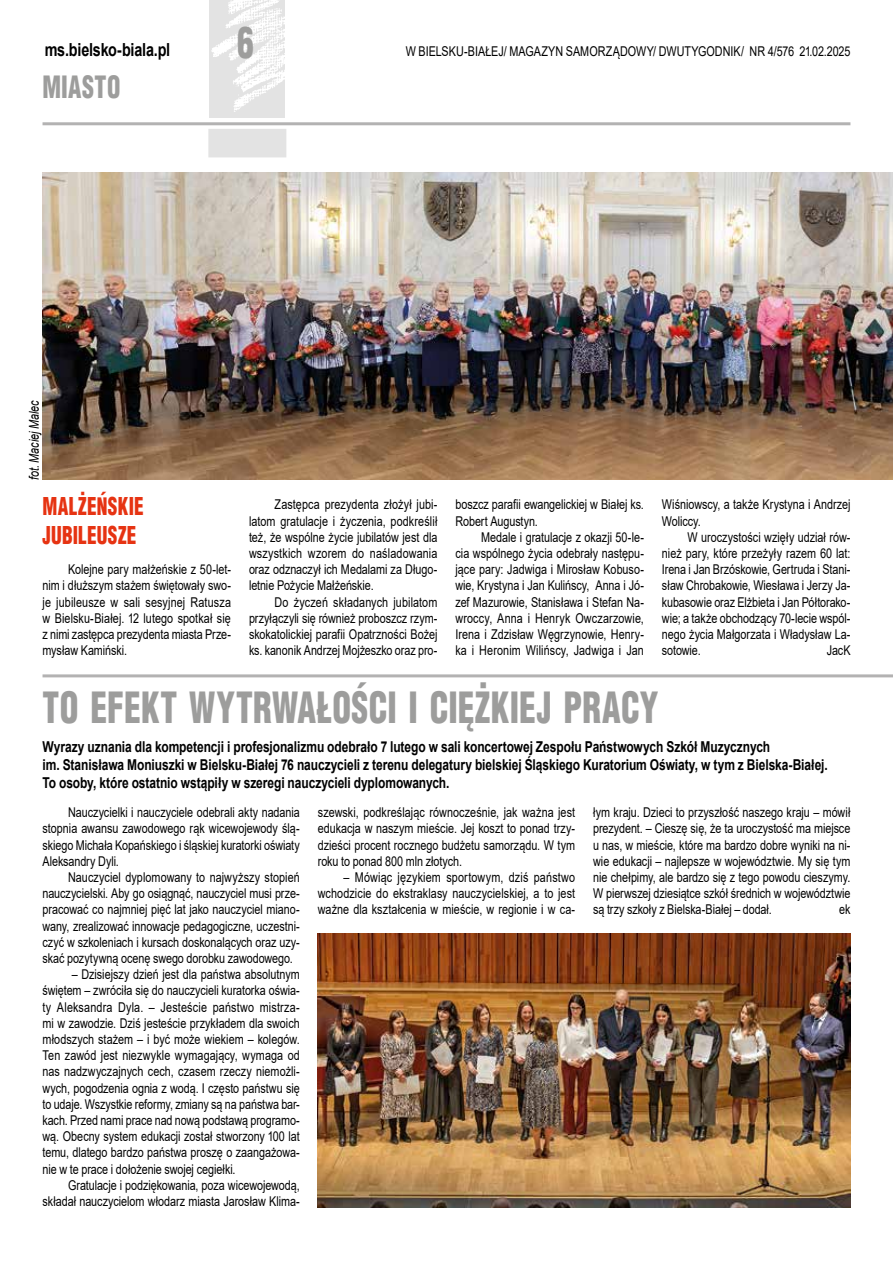
<style>
.page{position:relative;width:893px;height:1263px;background:#fff}
.page>*{position:absolute;margin:0;border:0;box-sizing:border-box;transform-origin:0 0}
.t1{font:900 42px "Switzerland Cond";letter-spacing:.01em;color:#9d9d9c;scale:.8 1}
.t2{font:900 30px "Switzerland Cond";letter-spacing:.02em;color:#9d9d9c;scale:.8 1}
.t3{font:900 24px/28.8px "Switzerland Cond";letter-spacing:.015em;color:#e63312;scale:.8 1}
.t4{font:700 18px "Arial";letter-spacing:-.015em;color:#000;scale:.8 1}
.t5{font:700 15px/18px "Arial";letter-spacing:-.005em;color:#000;scale:.8 1}
.t6{font:13.5px/16.2px "Arial";letter-spacing:-.005em;color:#000;text-align:justify;scale:.8 1}
.t7{font:italic 13.5px "Arial";letter-spacing:-.01em;color:#000;scale:.8 1}
</style>
<div class="page">
<hr style="left:43px;top:122px;width:807px;height:3px;background:#b3b2b2">
<img style="left:209px;top:0;width:76px;height:118px">
<div style="left:208px;top:129px;width:78px;height:28px;background:#e3e3e3"></div>
<img style="left:43px;top:172px;width:850px;height:308px">
<hr style="left:43px;top:674px;width:850px;height:3px;background:#b3b2b2">
<img style="left:318px;top:934px;width:532px;height:274px">
<h3 class="t4" style="left:45px;top:37px;width:158px">ms.bielsko-biala.pl</h3>
<h2 class="t2" style="left:43px;top:68px;width:99px">MIASTO</h2>
<h1 class="t1" style="left:237px;top:16px;width:22px">6</h1>
<p class="t7" style="left:25px;top:480px;width:101px;rotate:-90deg">fot. Maciej Malec</p>
<p class="t6" style="left:406px;top:43px;width:557px">W BIELSKU-BIAŁEJ/ MAGAZYN SAMORZĄDOWY/ DWUTYGODNIK/ NR 4/576 21.02.2025</p>
<h3 class="t3" style="left:43px;top:491px;width:128px">MALŻEŃSKIE<br>JUBILEUSZE</h3>
<p class="t6" style="left:43px;top:561px;width:237px;text-indent:26px">Kolejne pary małżeńskie z 50-let&shy;nim i dłuższym stażem świętowały swo&shy;je jubileusze w sali sesyjnej Ratusza w Bielsku-Białej. 12 lutego spotkał się z nimi zastępca prezydenta miasta Prze&shy;mysław Kamiński.</p>
<p class="t6" style="left:249px;top:496px;width:237px;text-indent:26px">Zastępca prezydenta złożył jubi&shy;latom gratulacje i życzenia, podkreślił też, że wspólne życie jubilatów jest dla wszystkich wzorem do naśladowania oraz odznaczył ich Medalami za Długo&shy;letnie Pożycie Małżeńskie.</p>
<p class="t6" style="left:249px;top:594px;width:237px;text-indent:26px">Do życzeń składanych jubilatom przyłączyli się również proboszcz rzym&shy;skokatolickiej parafii Opatrzności Bożej ks. kanonik Andrzej Mojżeszko oraz pro-</p>
<p class="t6" style="left:455px;top:496px;width:237px">boszcz parafii ewangelickiej w Białej ks.<br>Robert Augustyn.</p>
<p class="t6" style="left:455px;top:529px;width:237px;text-indent:26px">Medale i gratulacje z okazji 50-le&shy;cia wspólnego życia odebrały następu&shy;jące pary: Jadwiga i Mirosław Kobuso&shy;wie, Krystyna i Jan Kulińscy, Anna i Jó&shy;zef Mazurowie, Stanisława i Stefan Na&shy;wroccy, Anna i Henryk Owczarzowie, Irena i Zdzisław Węgrzynowie, Henry&shy;ka i Heronim Wilińscy, Jadwiga i Jan</p>
<p class="t6" style="left:662px;top:496px;width:237px">Wiśniowscy, a także Krystyna i Andrzej<br>Woliccy.</p>
<p class="t6" style="left:662px;top:529px;width:237px;text-indent:26px">W uroczystości wzięły udział rów&shy;nież pary, które przeżyły razem 60 lat:<br>Irena i Jan Brzóskowie, Gertruda i Stani&shy;sław Chrobakowie, Wiesława i Jerzy Ja&shy;kubasowie oraz Elżbieta i Jan Półtorako&shy;wie; a także obchodzący 70-lecie wspól&shy;nego życia Małgorzata i Władysław La&shy;sotowie.</p>
<p class="t6" style="left:827px;top:642px;width:31px">JacK</p>
<h1 class="t1" style="left:43px;top:680px;width:771px">TO EFEKT WYTRWAŁOŚCI I CIĘŻKIEJ PRACY</h1>
<p class="t5" style="left:43px;top:738px;width:983px">Wyrazy uznania dla kompetencji i profesjonalizmu odebrało 7 lutego w sali koncertowej Zespołu Państwowych Szkół Muzycznych<br>im. Stanisława Moniuszki w Bielsku-Białej 76 nauczycieli z terenu delegatury bielskiej Śląskiego Kuratorium Oświaty, w tym z Bielska-Białej.<br>To osoby, które ostatnio wstąpiły w szeregi nauczycieli dyplomowanych.</p>
<p class="t6" style="left:43px;top:804px;width:323px;text-indent:26px">Nauczycielki i nauczyciele odebrali akty nadania stopnia awansu zawodowego rąk wicewojewody ślą&shy;skiego Michała Kopańskiego i śląskiej kuratorki oświaty Aleksandry Dyli.</p>
<p class="t6" style="left:43px;top:869px;width:323px;text-indent:26px">Nauczyciel dyplomowany to najwyższy stopień nauczycielski. Aby go osiągnąć, nauczyciel musi prze&shy;pracować co najmniej pięć lat jako nauczyciel miano&shy;wany, zrealizować innowacje pedagogiczne, uczestni&shy;czyć w szkoleniach i kursach doskonalących oraz uzy&shy;skać pozytywną ocenę swego dorobku zawodowego.</p>
<p class="t6" style="left:43px;top:966px;width:323px;text-indent:29px">– Dzisiejszy dzień jest dla państwa absolutnym świętem – zwróciła się do nauczycieli kuratorka oświa&shy;ty Aleksandra Dyla. – Jesteście państwo mistrza&shy;mi w zawodzie. Dziś jesteście przykładem dla swoich młodszych stażem – i być może wiekiem – kolegów.<br>Ten zawód jest niezwykle wymagający, wymaga od nas nadzwyczajnych cech, czasem rzeczy niemożli&shy;wych, pogodzenia ognia z wodą. I często państwu się to udaje. Wszystkie reformy, zmiany są na państwa bar&shy;kach. Przed nami prace nad nową podstawą programo&shy;wą. Obecny system edukacji został stworzony 100 lat temu, dlatego bardzo państwa proszę o zaangażowa&shy;nie w te prace i dołożenie swojej cegiełki.</p>
<p class="t6" style="left:43px;top:1177px;width:323px;text-align:right">Gratulacje i podziękowania, poza wicewojewodą, składał nauczycielom włodarz miasta Jarosław Klima-</p>
<p class="t6" style="left:318px;top:804px;width:323px">szewski, podkreślając równocześnie, jak ważna jest edukacja w naszym mieście. Jej koszt to ponad trzy&shy;dzieści procent rocznego budżetu samorządu. W tym roku to ponad 800 mln złotych.</p>
<p class="t6" style="left:318px;top:869px;width:323px;text-indent:26px">– Mówiąc językiem sportowym, dziś państwo wchodzicie do ekstraklasy nauczycielskiej, a to jest ważne dla kształcenia w mieście, w regionie i w ca-</p>
<p class="t6" style="left:593px;top:804px;width:323px">łym kraju. Dzieci to przyszłość naszego kraju – mówił prezydent. – Cieszę się, że ta uroczystość ma miejsce u nas, w mieście, które ma bardzo dobre wyniki na ni&shy;wie edukacji – najlepsze w województwie. My się tym nie chełpimy, ale bardzo się z tego powodu cieszymy.<br>W pierwszej dziesiątce szkół średnich w województwie są trzy szkoły z Bielska-Białej – dodał.</p>
<p class="t6" style="left:839px;top:901px;width:16px">ek</p>
</div>
